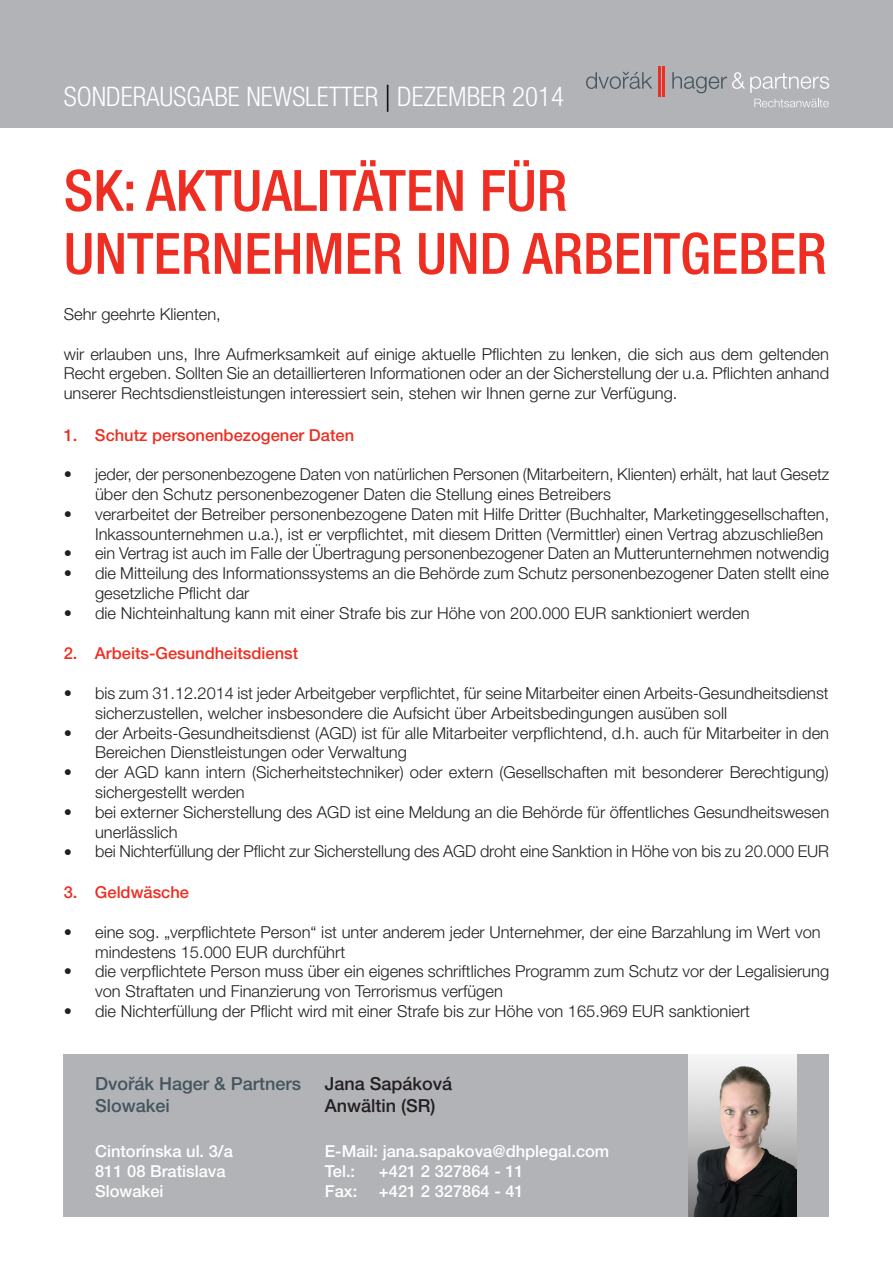
<style>
.page{position:relative;width:893px;height:1263px;background:#fff}
.page>*{position:absolute;margin:0;border:0;box-sizing:border-box;transform-origin:0 0}
.Hlavni_titulek{font:500 condensed 57px/63px "Helvetica Neue LT Pro";color:#ee2e22}
.t1{font:300 condensed 27px "Helvetica Neue LT Pro";color:#fff}
.t2{font:500 18px "Helvetica Neue LT Pro";color:#45555f}
.t3{font:500 18px "Helvetica Neue LT Pro";color:#231f20}
.body_text_2{font:300 16.5px/19.8px "Helvetica Neue LT Pro";color:#231f20}
.mezititulek{font:500 16.5px "Helvetica Neue LT Pro";color:#fff}
.mezititulek-2{font:500 16.5px "Helvetica Neue LT Pro";color:#ee2e22}
.s1{font-stretch:normal;color:#000}
</style>
<div class="page">
<div style="left:0;top:0;width:893px;height:128px;background:#b2b3b7"></div>
<div style="left:64px;top:1054px;width:765px;height:163px;background:#b2b3b7"></div>
<img style="left:688px;top:1054px;width:108px;height:163px">
<svg style="left:586px;top:72px;width:66px;height:17px"></svg>
<svg style="left:672px;top:72px;width:157px;height:21px"></svg>
<hr style="left:658px;top:66px;width:3px;height:30px;background:#ee2e22">
<hr style="left:663px;top:66px;width:2px;height:30px;background:#ee2e22">
<svg style="left:754px;top:99px;width:75px;height:8px"></svg>
<p class="t1" style="left:64px;top:81px;width:502px">SONDERAUSGABE NEWSLETTER <span class="s1">|</span> DEZEMBER 2014</p>
<p class="Hlavni_titulek" style="left:64px;top:158px;width:764px">SK: AKTUALITÄTEN FÜR<br>UNTERNEHMER UND ARBEITGEBER</p>
<p class="body_text_2" style="left:64px;top:304px;width:159px">Sehr geehrte Klienten,</p>
<p class="body_text_2" style="left:64px;top:344px;width:767px;text-align:justify">wir erlauben uns, Ihre Aufmerksamkeit auf einige aktuelle Pflichten zu lenken, die sich aus dem geltenden Recht ergeben. Sollten Sie an detaillierteren Informationen oder an der Sicherstellung der u.a. Pflichten anhand unserer Rechtsdienstleistungen interessiert sein, stehen wir Ihnen gerne zur Verfügung.</p>
<p class="mezititulek-2" style="left:64px;top:425px;width:292px">1. Schutz personenbezogener Daten</p>
<p class="body_text_2" style="left:64px;top:464px;width:10px">•</p>
<p class="body_text_2" style="left:64px;top:504px;width:10px">•</p>
<p class="body_text_2" style="left:64px;top:543px;width:10px">•</p>
<p class="body_text_2" style="left:64px;top:563px;width:10px">•</p>
<p class="body_text_2" style="left:64px;top:603px;width:10px">•</p>
<p class="mezititulek-2" style="left:64px;top:644px;width:236px">2. Arbeits-Gesundheitsdienst</p>
<p class="body_text_2" style="left:64px;top:683px;width:10px">•</p>
<p class="body_text_2" style="left:64px;top:723px;width:10px">•</p>
<p class="body_text_2" style="left:64px;top:762px;width:10px">•</p>
<p class="body_text_2" style="left:64px;top:802px;width:10px">•</p>
<p class="body_text_2" style="left:64px;top:841px;width:10px">•</p>
<p class="mezititulek-2" style="left:64px;top:882px;width:127px">3. Geldwäsche</p>
<p class="body_text_2" style="left:64px;top:922px;width:10px">•</p>
<p class="body_text_2" style="left:64px;top:961px;width:10px">•</p>
<p class="body_text_2" style="left:64px;top:1001px;width:10px">•</p>
<p class="body_text_2" style="left:95px;top:464px;width:736px">jeder, der personenbezogene Daten von natürlichen Personen (Mitarbeitern, Klienten) erhält, hat laut Gesetz über den Schutz personenbezogener Daten die Stellung eines Betreibers</p>
<p class="body_text_2" style="left:95px;top:504px;width:736px">verarbeitet der Betreiber personenbezogene Daten mit Hilfe Dritter (Buchhalter, Marketinggesellschaften,<br>Inkassounternehmen u.a.), ist er verpflichtet, mit diesem Dritten (Vermittler) einen Vertrag abzuschließen</p>
<p class="body_text_2" style="left:95px;top:543px;width:736px">ein Vertrag ist auch im Falle der Übertragung personenbezogener Daten an Mutterunternehmen notwendig</p>
<p class="body_text_2" style="left:95px;top:563px;width:736px">die Mitteilung des Informationssystems an die Behörde zum Schutz personenbezogener Daten stellt eine gesetzliche Pflicht dar</p>
<p class="body_text_2" style="left:95px;top:603px;width:656px">die Nichteinhaltung kann mit einer Strafe bis zur Höhe von 200.000 EUR sanktioniert werden</p>
<p class="body_text_2" style="left:95px;top:683px;width:735px">bis zum 31.12.2014 ist jeder Arbeitgeber verpflichtet, für seine Mitarbeiter einen Arbeits-Gesundheitsdienst sicherzustellen, welcher insbesondere die Aufsicht über Arbeitsbedingungen ausüben soll</p>
<p class="body_text_2" style="left:95px;top:722px;width:736px">der Arbeits-Gesundheitsdienst (AGD) ist für alle Mitarbeiter verpflichtend, d.h. auch für Mitarbeiter in den<br>Bereichen Dienstleistungen oder Verwaltung</p>
<p class="body_text_2" style="left:95px;top:762px;width:735px">der AGD kann intern (Sicherheitstechniker) oder extern (Gesellschaften mit besonderer Berechtigung) sichergestellt werden</p>
<p class="body_text_2" style="left:95px;top:802px;width:736px">bei externer Sicherstellung des AGD ist eine Meldung an die Behörde für öffentliches Gesundheitswesen unerlässlich</p>
<p class="body_text_2" style="left:95px;top:841px;width:735px">bei Nichterfüllung der Pflicht zur Sicherstellung des AGD droht eine Sanktion in Höhe von bis zu 20.000 EUR</p>
<p class="body_text_2" style="left:95px;top:922px;width:727px">eine sog. „verpflichtete Person“ ist unter anderem jeder Unternehmer, der eine Barzahlung im Wert von mindestens 15.000 EUR durchführt</p>
<p class="body_text_2" style="left:95px;top:961px;width:736px">die verpflichtete Person muss über ein eigenes schriftliches Programm zum Schutz vor der Legalisierung von Straftaten und Finanzierung von Terrorismus verfügen</p>
<p class="body_text_2" style="left:95px;top:1001px;width:656px">die Nichterfüllung der Pflicht wird mit einer Strafe bis zur Höhe von 165.969 EUR sanktioniert</p>
<p class="t2" style="left:95px;top:1073px;width:208px">Dvořák Hager &amp; Partners</p>
<p class="t2" style="left:95px;top:1095px;width:76px">Slowakei</p>
<p class="mezititulek" style="left:95px;top:1141px;width:139px">Cintorínska ul. 3/a</p>
<p class="mezititulek" style="left:95px;top:1161px;width:132px">811 08 Bratislava</p>
<p class="mezititulek" style="left:95px;top:1181px;width:70px">Slowakei</p>
<p class="t3" style="left:325px;top:1073px;width:129px">Jana Sapáková</p>
<p class="t3" style="left:325px;top:1095px;width:112px">Anwältin (SR)</p>
<p class="mezititulek" style="left:325px;top:1141px;width:286px">E-Mail: jana.sapakova@dhplegal.com</p>
<p class="mezititulek" style="left:325px;top:1161px;width:32px">Tel.:</p>
<p class="mezititulek" style="left:379px;top:1161px;width:146px">+421 2 327864 - 11</p>
<p class="mezititulek" style="left:325px;top:1181px;width:34px">Fax:</p>
<p class="mezititulek" style="left:379px;top:1181px;width:146px">+421 2 327864 - 41</p>
</div>
